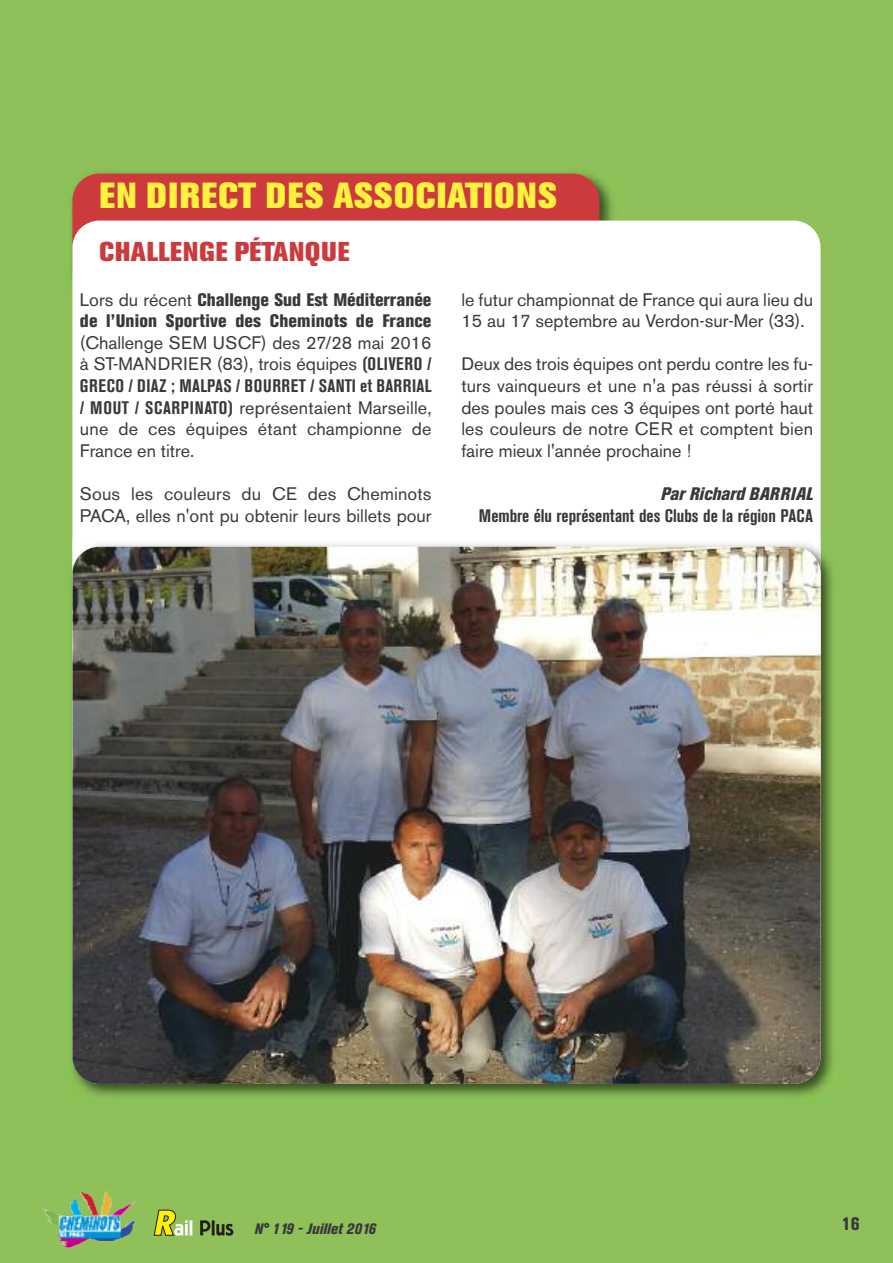
<style>
.page{position:relative;width:893px;height:1263px;background:#8fc05a}
.page>*{position:absolute;margin:0;border:0;box-sizing:border-box;transform-origin:0 0}
.t1{font:800 36px "Akzidenz Grotesk BE";letter-spacing:.04em;color:#fff23e}
.t2{font:800 27px "Akzidenz Grotesk BE";letter-spacing:.02em;color:#cc3a3d}
.t3{font:18px/21.6px "Akzidenz Grotesk BE";color:#39383a;text-align:justify}
.t4{font:800 condensed 18px/21.6px "Akzidenz Grotesk BE";letter-spacing:.01em;color:#39383a}
.t5{font:700 condensed 18px "Akzidenz Grotesk BE";color:#39383a}
.t6{font:italic 800 condensed 18px "Akzidenz Grotesk BE";color:#39383a}
.t7{font:italic 800 condensed 15px "Akzidenz Grotesk BE";color:#39383a}
.s1{font-weight:400;font-stretch:normal}
.s2{font-weight:700;font-stretch:condensed}
</style>
<div class="page">
<img style="left:43px;top:1196px;width:49px;height:20px">
<svg style="left:154px;top:1210px;width:39px;height:26px"></svg>
<svg style="left:200px;top:1220px;width:33px;height:16px"></svg>
<img style="left:65px;top:172px;width:554px;height:105px">
<div style="left:72px;top:174px;width:527px;height:122px;background:#cc3a3d;border-radius:27px"></div>
<div style="left:72px;top:221px;width:749px;height:744px;background:#fff;border-radius:27px"></div>
<img style="left:66px;top:540px;width:767px;height:556px">
<img style="left:72px;top:547px;width:749px;height:537px;border-radius:27px">
<h1 class="t1" style="left:99px;top:183px;width:459px">EN DIRECT DES ASSOCIATIONS</h1>
<h2 class="t2" style="left:99px;top:242px;width:252px">CHALLENGE PÉTANQUE</h2>
<p class="t4" style="left:80px;top:291px;width:353px"><span class="s1">Lors du récent</span> Challenge Sud Est Méditerranée de l’Union Sportive des Cheminots de France</p>
<p class="t3" style="left:80px;top:334px;width:353px">(Challenge SEM USCF) des 27/28 mai 2016 à ST-MANDRIER (83), trois équipes <span class="s2">(OLIVERO / GRECO / DIAZ ; MALPAS / BOURRET / SANTI et BARRIAL / MOUT / SCARPINATO)</span> représentaient Marseille, une de ces équipes étant championne de France en titre.</p>
<p class="t3" style="left:80px;top:485px;width:353px">Sous les couleurs du CE des Cheminots<br>PACA, elles n'ont pu obtenir leurs billets pour</p>
<p class="t3" style="left:461px;top:290px;width:353px">le futur championnat de France qui aura lieu du<br>15 au 17 septembre au Verdon-sur-Mer (33).</p>
<p class="t3" style="left:461px;top:355px;width:353px">Deux des trois équipes ont perdu contre les fu&shy;turs vainqueurs et une n'a pas réussi à sortir des poules mais ces 3 équipes ont porté haut les couleurs de notre CER et comptent bien faire mieux l'année prochaine !</p>
<p class="t6" style="left:661px;top:487px;width:154px">Par Richard BARRIAL</p>
<p class="t5" style="left:479px;top:509px;width:336px">Membre élu représentant des Clubs de la région PACA</p>
<p class="t7" style="left:254px;top:1223px;width:123px">N° 119 - Juillet 2016</p>
<p class="t4" style="left:842px;top:1215px;width:19px">16</p>
</div>
